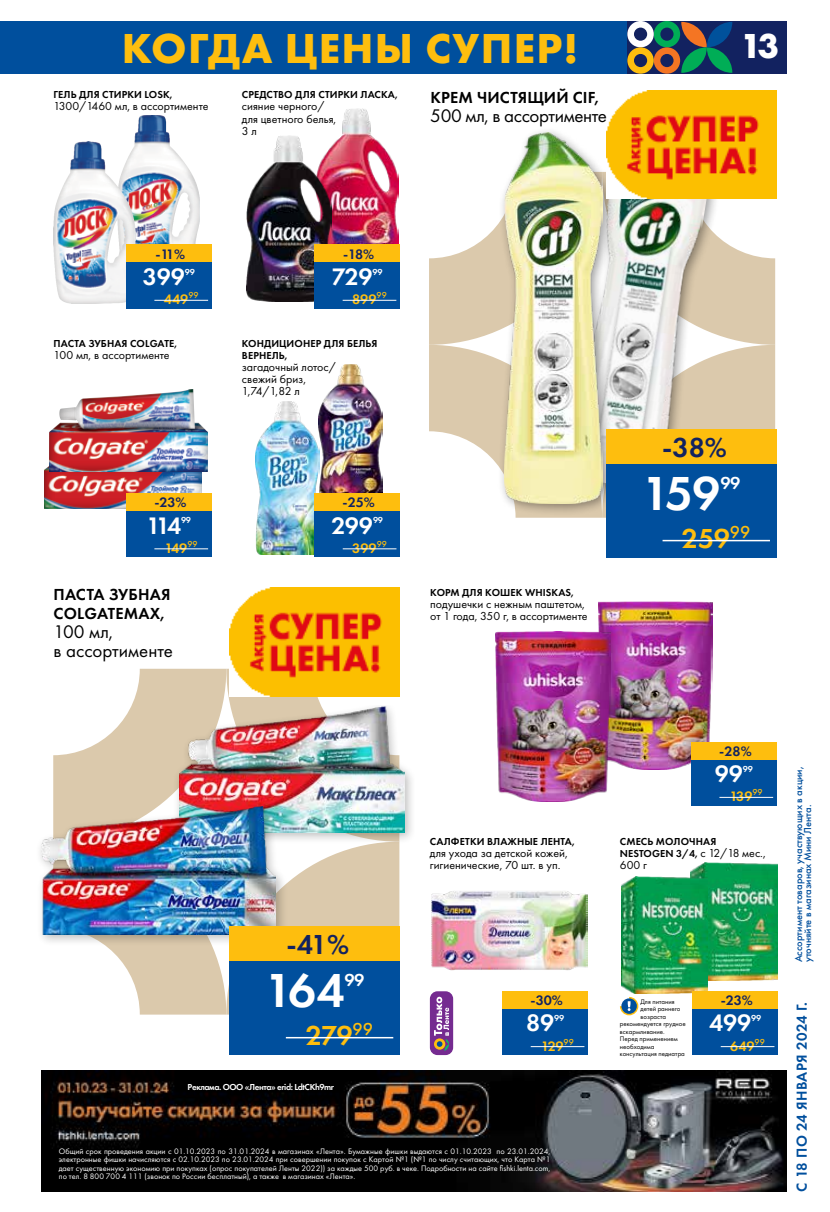
<style>
.page{position:relative;width:830px;height:1212px;background:#fff}
.page>*{position:absolute;margin:0;border:0;box-sizing:border-box;transform-origin:0 0}
.t1{font:600 49.5px "Futura PT";letter-spacing:-.06em;color:#fff}
.t2{font:700 43.5px "Futura PT";letter-spacing:.03em;color:#febe0e}
.t3{font:700 36px "Futura PT";color:#fff}
.t4{font:600 28.5px "Futura PT";letter-spacing:-.03em;color:#febe0e}
.t5{font:600 28.5px "Futura PT";color:#122260}
.t6{font:600 24.75px "Futura PT";color:#fff}
.t7{font:18.9px/18.9px "Futura PT";letter-spacing:-.015em;color:#000}
.t8{font:600 18px "Futura PT";color:#fff}
.t9{font:600 16.65px/18.9px "Futura PT";letter-spacing:.01em;color:#000}
.t10{font:600 15px "Futura PT";letter-spacing:.02em;color:#004f9d}
.t11{font:600 14.25px "Futura PT";color:#febe0e}
.t12{font:600 14.25px "Futura PT";letter-spacing:-.01em;color:#122260}
.t13{font:12px/12px "Futura PT";color:#000}
.t14{font:600 10.5px/12px "Futura PT";letter-spacing:.01em;color:#000}
.t15{font:500 10.5px/9px "Futura PT";color:#004f9d}
.t16{font:600 9px "Futura PT";letter-spacing:-.045em;color:#fff}
.t17{font:8.25px/8.2px "Futura PT";color:#fff;text-align:justify}
.t18{font:6.9px "Futura PT";color:#000}
.s1{font-weight:400;font-size:12px}
</style>
<div class="page">
<div style="left:0;top:21px;width:785px;height:53px;background:#004f9d"></div>
<svg style="left:627px;top:21px;width:158px;height:53px;background:#3a515f"></svg>
<img style="left:431px;top:891px;width:156px;height:79px">
<div style="left:502px;top:991px;width:85px;height:64px;background:#004f9d"></div>
<div style="left:502px;top:991px;width:85px;height:17px;background:#febe0e"></div>
<hr style="left:530px;top:1046px;width:54px;height:1px;background:#fff">
<img style="left:42px;top:1070px;width:744px;height:121px">
<svg style="left:429px;top:991px;width:24px;height:64px;background:#9460a0"></svg>
<div style="left:43px;top:464px;width:160px;height:49px;background:#000;opacity:.45"></div>
<div style="left:48px;top:387px;width:161px;height:85px;background:#000;opacity:.45"></div>
<svg style="left:429px;top:225px;width:345px;height:293px"></svg>
<img style="left:615px;top:199px;width:101px;height:231px">
<div style="left:497px;top:126px;width:118px;height:391px;background:#000;opacity:.4"></div>
<img style="left:504px;top:133px;width:98px;height:370px">
<img style="left:331px;top:108px;width:67px;height:137px">
<img style="left:246px;top:135px;width:85px;height:166px">
<svg style="left:53px;top:669px;width:346px;height:345px"></svg>
<div style="left:91px;top:114px;width:132px;height:164px;background:#000;opacity:.25"></div>
<div style="left:45px;top:141px;width:114px;height:163px;background:#000;opacity:.25"></div>
<img style="left:319px;top:364px;width:63px;height:129px">
<img style="left:255px;top:401px;width:64px;height:153px">
<div style="left:314px;top:493px;width:85px;height:64px;background:#004f9d"></div>
<div style="left:314px;top:493px;width:85px;height:17px;background:#febe0e"></div>
<hr style="left:342px;top:548px;width:54px;height:1px;background:#fff">
<div style="left:172px;top:705px;width:242px;height:139px;background:#000;opacity:.25"></div>
<img style="left:179px;top:706px;width:225px;height:126px">
<div style="left:36px;top:801px;width:252px;height:146px;background:#000;opacity:.25"></div>
<img style="left:41px;top:807px;width:234px;height:128px">
<img style="left:229px;top:588px;width:170px;height:108px">
<div style="left:229px;top:927px;width:170px;height:127px;background:#004f9d"></div>
<hr style="left:286px;top:1037px;width:107px;height:1px;background:#fff">
<div style="left:229px;top:927px;width:170px;height:34px;background:#febe0e"></div>
<img style="left:598px;top:602px;width:113px;height:168px">
<img style="left:495px;top:631px;width:114px;height:170px">
<div style="left:691px;top:742px;width:85px;height:64px;background:#004f9d"></div>
<div style="left:691px;top:742px;width:85px;height:17px;background:#febe0e"></div>
<hr style="left:719px;top:797px;width:53px;height:1px;background:#fff">
<img style="left:606px;top:91px;width:170px;height:108px">
<div style="left:606px;top:430px;width:170px;height:127px;background:#004f9d"></div>
<hr style="left:662px;top:540px;width:107px;height:1px;background:#fff">
<div style="left:606px;top:430px;width:170px;height:34px;background:#febe0e"></div>
<div style="left:126px;top:493px;width:85px;height:64px;background:#004f9d"></div>
<div style="left:126px;top:493px;width:85px;height:17px;background:#febe0e"></div>
<hr style="left:154px;top:548px;width:54px;height:1px;background:#fff">
<div style="left:314px;top:245px;width:85px;height:64px;background:#004f9d"></div>
<div style="left:314px;top:245px;width:85px;height:17px;background:#febe0e"></div>
<hr style="left:342px;top:300px;width:54px;height:1px;background:#fff">
<div style="left:126px;top:245px;width:85px;height:64px;background:#004f9d"></div>
<div style="left:126px;top:245px;width:85px;height:17px;background:#febe0e"></div>
<hr style="left:154px;top:300px;width:54px;height:1px;background:#fff">
<img style="left:690px;top:863px;width:87px;height:117px">
<img style="left:621px;top:877px;width:86px;height:116px">
<div style="left:692px;top:991px;width:85px;height:64px;background:#004f9d"></div>
<div style="left:692px;top:991px;width:85px;height:17px;background:#febe0e"></div>
<hr style="left:720px;top:1046px;width:54px;height:1px;background:#fff">
<svg style="left:619px;top:997px;width:19px;height:18px"></svg>
<h2 class="t2" style="left:122px;top:21px;width:458px">КОГДА ЦЕНЫ СУПЕР!</h2>
<h3 class="t3" style="left:739px;top:23px;width:40px">13</h3>
<p class="t14" style="left:54px;top:89px;width:120px">ГЕЛЬ ДЛЯ СТИРКИ LOSK,</p>
<h3 class="t13" style="left:54px;top:100px;width:156px">1300/1460 мл, в ассортименте</h3>
<p class="t14" style="left:242px;top:89px;width:157px">СРЕДСТВО ДЛЯ СТИРКИ ЛАСКА,</p>
<h3 class="t13" style="left:242px;top:100px;width:96px">сияние черного/ для цветного белья,<br>3 л</h3>
<h3 class="t9" style="left:430px;top:88px;width:170px">КРЕМ ЧИСТЯЩИЙ CIF,</h3>
<h3 class="t7" style="left:430px;top:106px;width:178px">500 мл, в ассортименте</h3>
<h3 class="t12" style="left:155px;top:245px;width:31px">-11%</h3>
<h3 class="t11" style="left:164px;top:291px;width:36px">449<sup>99</sup></h3>
<h3 class="t6" style="left:143px;top:261px;width:44px">399</h3>
<p class="t16" style="left:185px;top:266px;width:11px">99</p>
<p class="t14" style="left:54px;top:337px;width:125px">ПАСТА ЗУБНАЯ COLGATE,</p>
<h3 class="t13" style="left:54px;top:349px;width:117px">100 мл, в ассортименте</h3>
<h3 class="t12" style="left:154px;top:494px;width:34px">-23%</h3>
<h3 class="t11" style="left:165px;top:539px;width:34px">149<sup>99</sup></h3>
<h3 class="t6" style="left:146px;top:510px;width:36px">114</h3>
<p class="t16" style="left:181px;top:514px;width:11px">99</p>
<h3 class="t9" style="left:54px;top:585px;width:118px">ПАСТА ЗУБНАЯ<br>COLGATEMAX,</h3>
<h3 class="t7" style="left:54px;top:622px;width:121px">100 мл,<br>в ассортименте</h3>
<h3 class="t12" style="left:343px;top:245px;width:33px">-18%</h3>
<h3 class="t11" style="left:352px;top:291px;width:36px">899<sup>99</sup></h3>
<h3 class="t6" style="left:331px;top:261px;width:42px">729</h3>
<p class="t16" style="left:372px;top:266px;width:11px">99</p>
<p class="t14" style="left:242px;top:337px;width:137px">КОНДИЦИОНЕР ДЛЯ БЕЛЬЯ<br>ВЕРНЕЛЬ,</p>
<h3 class="t13" style="left:242px;top:361px;width:95px">загадочный лотос/ свежий бриз,<br>1,74/1,82 л</h3>
<h3 class="t12" style="left:342px;top:494px;width:34px">-25%</h3>
<h3 class="t11" style="left:352px;top:539px;width:36px">399<sup>99</sup></h3>
<h3 class="t6" style="left:331px;top:510px;width:43px">299</h3>
<p class="t16" style="left:373px;top:514px;width:11px">99</p>
<p class="t14" style="left:430px;top:586px;width:145px">КОРМ ДЛЯ КОШЕК WHISKAS,</p>
<h3 class="t13" style="left:430px;top:597px;width:159px">подушечки с нежным паштетом, от 1 года, 350 г, в ассортименте</h3>
<h3 class="t5" style="left:662px;top:430px;width:66px">-38%</h3>
<h1 class="t1" style="left:642px;top:462px;width:80px">159</h1>
<h3 class="t8" style="left:720px;top:472px;width:21px">99</h3>
<h3 class="t4" style="left:681px;top:521px;width:70px">259<sup>99</sup></h3>
<h3 class="t5" style="left:286px;top:927px;width:64px">-41%</h3>
<h1 class="t1" style="left:264px;top:959px;width:81px">164</h1>
<h3 class="t8" style="left:344px;top:969px;width:21px">99</h3>
<h3 class="t4" style="left:306px;top:1018px;width:69px">279<sup>99</sup></h3>
<p class="t16" style="left:187px;top:1081px;width:148px">Реклама. ООО «Лента» erid: LdtCKh9mr</p>
<p class="t14" style="left:430px;top:835px;width:146px">САЛФЕТКИ ВЛАЖНЫЕ ЛЕНТА,</p>
<h3 class="t13" style="left:429px;top:847px;width:139px">для ухода за детской кожей, гигиенические, 70 шт. в уп.</h3>
<h3 class="t12" style="left:530px;top:991px;width:34px">-30%</h3>
<h3 class="t11" style="left:541px;top:1037px;width:34px">129<sup>99</sup></h3>
<h3 class="t6" style="left:526px;top:1008px;width:30px">89</h3>
<p class="t16" style="left:554px;top:1012px;width:11px">99</p>
<p class="t17" style="left:59px;top:1147px;width:493px">Общий срок проведения акции с 01.10.2023 по 31.01.2024 в магазинах «Лента». Бумажные фишки выдаются с 01.10.2023 по 23.01.2024, электронные фишки начисляются с 02.10.2023 по 23.01.2024 при совершении покупок с Картой №1 (№1 по числу считающих, что Карта №1 дает существенную экономию при покупках (опрос покупателей Ленты 2022)) за каждые 500 руб. в чеке. Подробности на сайте fishki.lenta.com, по тел. 8 800 700 4 111 (звонок по России бесплатный), а также в магазинах «Лента».</p>
<h3 class="t12" style="left:719px;top:742px;width:34px">-28%</h3>
<h3 class="t11" style="left:729px;top:788px;width:34px">139<sup>99</sup></h3>
<h3 class="t6" style="left:714px;top:758px;width:30px">99</h3>
<p class="t16" style="left:742px;top:763px;width:11px">99</p>
<p class="t14" style="left:619px;top:835px;width:147px">СМЕСЬ МОЛОЧНАЯ<br>NESTOGEN 3/4, <span class="s1">с 12/18 мес.,</span></p>
<h3 class="t13" style="left:619px;top:859px;width:29px">600 г</h3>
<p class="t18" style="left:640px;top:997px;width:36px">Для питания</p>
<p class="t18" style="left:640px;top:1005px;width:41px">детей раннего</p>
<p class="t18" style="left:640px;top:1012px;width:27px">возраста</p>
<p class="t18" style="left:619px;top:1020px;width:67px">рекомендуется грудное</p>
<p class="t18" style="left:619px;top:1027px;width:46px">вскармливание.</p>
<p class="t18" style="left:619px;top:1035px;width:59px">Перед применением</p>
<p class="t18" style="left:619px;top:1042px;width:36px">необходима</p>
<p class="t18" style="left:619px;top:1050px;width:66px">консультация педиатра</p>
<h3 class="t12" style="left:720px;top:991px;width:34px">-23%</h3>
<h3 class="t11" style="left:730px;top:1037px;width:36px">649<sup>99</sup></h3>
<h3 class="t6" style="left:708px;top:1008px;width:44px">499</h3>
<p class="t16" style="left:751px;top:1012px;width:11px">99</p>
<p class="t15" style="left:793px;top:962px;width:197px;rotate:-90deg">Ассортимент товаров, участвующих в акции, уточняйте в магазинах Мини Лента.</p>
<h3 class="t10" style="left:791px;top:1191px;width:191px;rotate:-90deg">С 18 ПО 24 ЯНВАРЯ 2024 Г.</h3>
</div>
